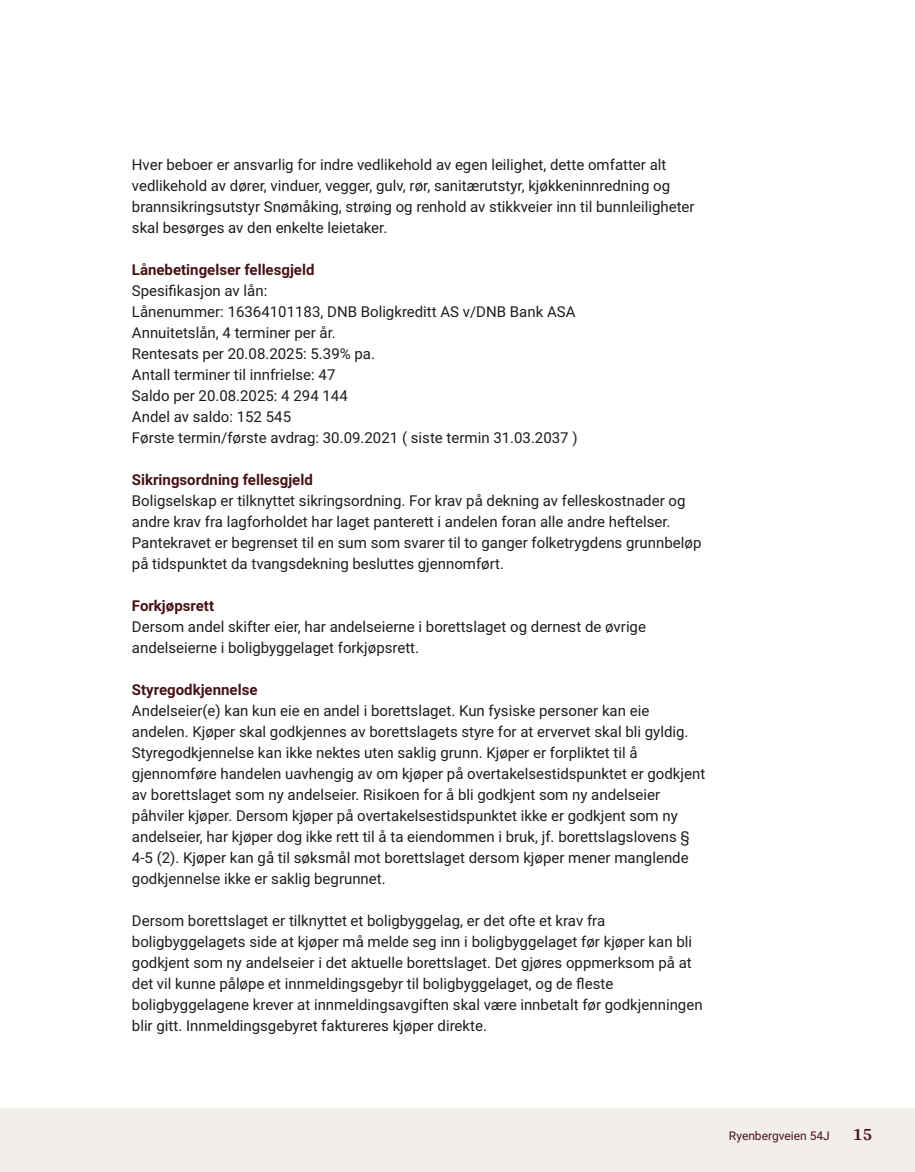
<style>
.page{position:relative;width:915px;height:1172px;background:#fff}
.page>*{position:absolute;margin:0;border:0;box-sizing:border-box;transform-origin:0 0}
.t1{font:700 18px "Arya";color:#481317}
.t2{font:15px/21px "Roboto Vitec";color:#1d1d1b}
.t3{font:700 15px "Roboto Vitec";color:#481317}
.t4{font:12px "Roboto Vitec";color:#481317}
</style>
<div class="page">
<div style="left:0;top:1108px;width:914px;height:64px;background:#f2eeea"></div>
<p class="t2" style="left:132px;top:153px;width:564px">Hver beboer er ansvarlig for indre vedlikehold av egen leilighet, dette omfatter alt vedlikehold av dører, vinduer, vegger, gulv, rør, sanitærutstyr, kjøkkeninnredning og brannsikringsutstyr Snømåking, strøing og renhold av stikkveier inn til bunnleiligheter skal besørges av den enkelte leietaker.</p>
<p class="t3" style="left:132px;top:259px;width:184px">Lånebetingelser fellesgjeld</p>
<p class="t2" style="left:132px;top:279px;width:447px">Spesifikasjon av lån:<br>Lånenummer: 16364101183, DNB Boligkreditt AS v/ DNB Bank ASA Annuitetslån, 4 terminer per år.<br>Rentesats per 20.08.2025: 5.39% pa.<br>Antall terminer til innfrielse: 47<br>Saldo per 20.08.2025: 4 294 144<br>Andel av saldo: 152 545<br>Første termin/ første avdrag: 30.09.2021 ( siste termin 31.03.2037 )</p>
<p class="t3" style="left:132px;top:469px;width:182px">Sikringsordning fellesgjeld</p>
<p class="t2" style="left:132px;top:489px;width:570px">Boligselskap er tilknyttet sikringsordning. For krav på dekning av felleskostnader og andre krav fra lagforholdet har laget panterett i andelen foran alle andre heftelser.<br>Pantekravet er begrenset til en sum som svarer til to ganger folketrygdens grunnbeløp på tidspunktet da tvangsdekning besluttes gjennomført.</p>
<p class="t3" style="left:132px;top:595px;width:84px">Forkjøpsrett</p>
<p class="t2" style="left:132px;top:615px;width:515px">Dersom andel skifter eier, har andelseierne i borettslaget og dernest de øvrige andelseierne i boligbyggelaget forkjøpsrett.</p>
<p class="t3" style="left:132px;top:679px;width:127px">Styregodkjennelse</p>
<p class="t2" style="left:132px;top:699px;width:574px">Andelseier(e) kan kun eie en andel i borettslaget. Kun fysiske personer kan eie andelen. Kjøper skal godkjennes av borettslagets styre for at ervervet skal bli gyldig.<br>Styregodkjennelse kan ikke nektes uten saklig grunn. Kjøper er forpliktet til å gjennomføre handelen uavhengig av om kjøper på overtakelsestidspunktet er godkjent av borettslaget som ny andelseier. Risikoen for å bli godkjent som ny andelseier påhviler kjøper. Dersom kjøper på overtakelsestidspunktet ikke er godkjent som ny andelseier, har kjøper dog ikke rett til å ta eiendommen i bruk, jf. borettslagslovens § 4‑5 (2). Kjøper kan gå til søksmål mot borettslaget dersom kjøper mener manglende godkjennelse ikke er saklig begrunnet.</p>
<p class="t2" style="left:132px;top:909px;width:572px">Dersom borettslaget er tilknyttet et boligbyggelag, er det ofte et krav fra boligbyggelagets side at kjøper må melde seg inn i boligbyggelaget før kjøper kan bli godkjent som ny andelseier i det aktuelle borettslaget. Det gjøres oppmerksom på at det vil kunne påløpe et innmeldingsgebyr til boligbyggelaget, og de fleste boligbyggelagene krever at innmeldingsavgiften skal være innbetalt før godkjenningen blir gitt. Innmeldingsgebyret faktureres kjøper direkte.</p>
<p class="t4" style="left:728px;top:1127px;width:102px">Ryenbergveien 54J</p>
<p class="t1" style="left:852px;top:1123px;width:21px">15</p>
</div>
